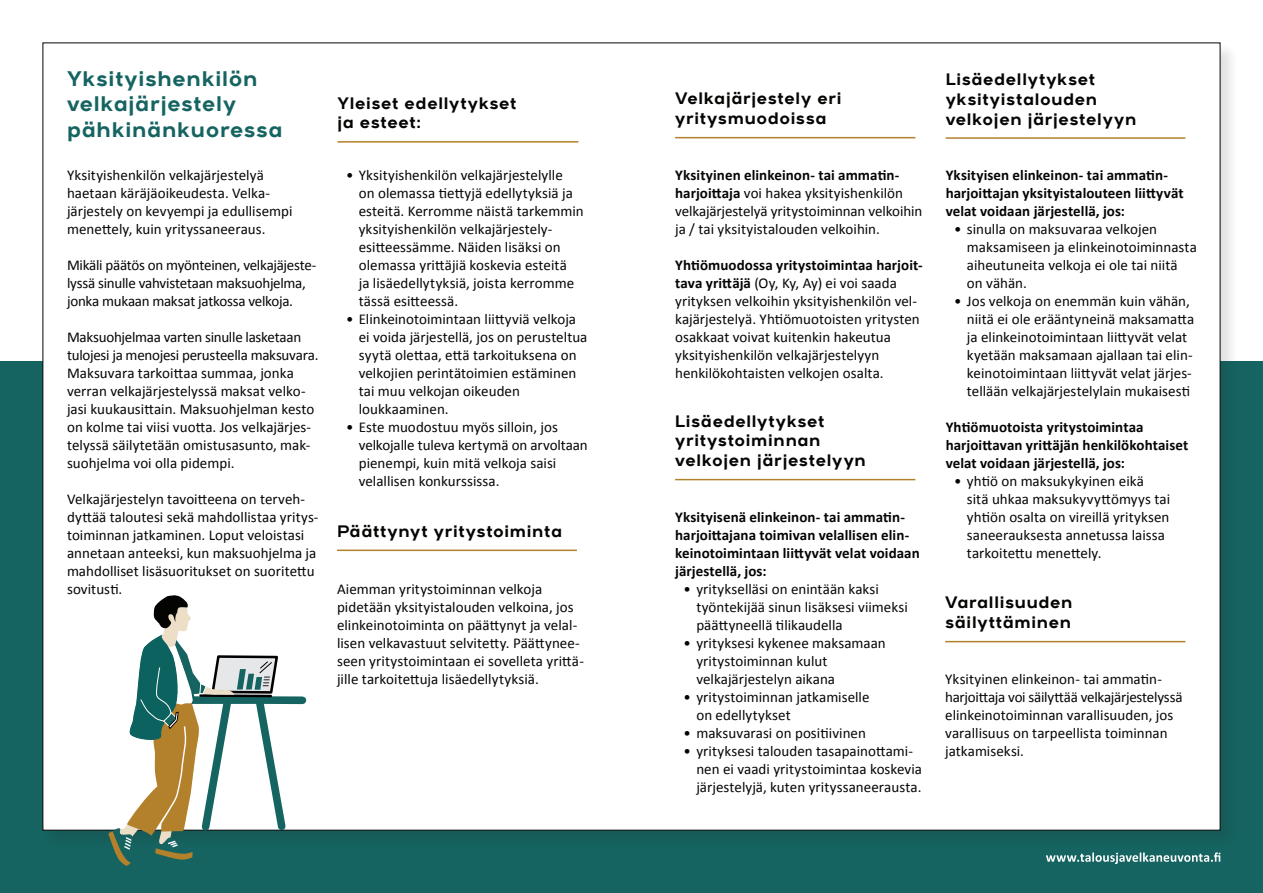
<style>
.page{position:relative;width:1263px;height:893px;background:#fff}
.page>*{position:absolute;margin:0;border:0;box-sizing:border-box;transform-origin:0 0}
._2_otsikko{font:700 21px/25.2px "Arkibal";letter-spacing:.035em;color:#156461}
.pikkuotsikko-viivalla{font:700 16.5px/19.8px "Arkibal";letter-spacing:.04em;color:#040503}
.leipis{font:15px/18px "Calibri";color:#040503}
.leipis-2{font:700 15px/18px "Calibri";letter-spacing:.005em;color:#040503}
.leipis-3{font:15px/18px "Calibri";letter-spacing:-.02em;color:#040503}
.s1{font-weight:700}
</style>
<div class="page">
<div style="left:0;top:361px;width:1263px;height:532px;background:#156461"></div>
<div style="left:43px;top:43px;width:1196px;height:806px;background:#231f20;opacity:.13"></div>
<div style="left:43px;top:43px;width:1177px;height:787px;background:#fff"></div>
<svg style="left:1046px;top:852px;width:174px;height:12px"></svg>
<hr style="left:337px;top:550px;width:240px;height:1px;background:#b3802b">
<hr style="left:675px;top:137px;width:240px;height:1px;background:#b3802b">
<hr style="left:337px;top:141px;width:241px;height:2px;background:#b3802b">
<hr style="left:675px;top:479px;width:240px;height:1px;background:#b3802b">
<hr style="left:946px;top:137px;width:239px;height:2px;background:#b3802b">
<hr style="left:945px;top:641px;width:240px;height:1px;background:#b3802b">
<svg style="left:108px;top:595px;width:198px;height:271px"></svg>
<p class="_2_otsikko" style="left:67px;top:66px;width:217px">Yksityishenkilön velkajärjestely pähkinänkuoressa</p>
<p class="leipis" style="left:67px;top:166px;width:198px">Yksityishenkilön velkajärjestelyä</p>
<p class="leipis" style="left:67px;top:184px;width:227px">haetaan käräjäoikeudesta. Velka&shy;järjestely on kevyempi ja edullisempi menettely, kuin yrityssaneeraus.</p>
<p class="leipis-3" style="left:67px;top:256px;width:251px">Mikäli päätös on myönteinen, velkajäjeste&shy;lyssä sinulle vahvistetaan maksuohjelma, jonka mukaan maksat jatkossa velkoja.</p>
<p class="leipis" style="left:67px;top:328px;width:253px">Maksuohjelmaa varten sinulle lasketaan tulojesi ja menojesi perusteella maksuvara.<br>Maksuvara tarkoittaa summaa, jonka verran velkajärjestelyssä maksat velko&shy;jasi kuukausittain. Maksuohjelman kesto on kolme tai viisi vuotta. Jos velkajärjes&shy;telyssä säilytetään omistusasunto, mak&shy;suohjelma voi olla pidempi.</p>
<p class="leipis" style="left:67px;top:490px;width:253px">Velkajärjestelyn tavoitteena on terveh&shy;dyttää taloutesi sekä mahdollistaa yritys&shy;toiminnan jatkaminen. Loput veloistasi annetaan anteeksi, kun maksuohjelma ja mahdolliset lisäsuoritukset on suoritettu sovitusti.</p>
<p class="pikkuotsikko-viivalla" style="left:337px;top:93px;width:181px">Yleiset edellytykset ja esteet:</p>
<p class="leipis" style="left:359px;top:166px;width:226px;text-indent:-13px">• Yksityishenkilön velkajärjestelylle<br>on olemassa tiettyjä edellytyksiä ja esteitä. Kerromme näistä tarkemmin yksityishenkilön velkajärjestely&shy;esitteessämme. Näiden lisäksi on olemassa yrittäjiä koskevia esteitä<br>ja lisäedellytyksiä, joista kerromme tässä esitteessä.</p>
<p class="leipis" style="left:359px;top:310px;width:230px;text-indent:-13px">• Elinkeinotoimintaan liittyviä velkoja ei voida järjestellä, jos on perusteltua syytä olettaa, että tarkoituksena on velkojien perintätoimien estäminen tai muu velkojan oikeuden loukkaaminen.</p>
<p class="leipis" style="left:359px;top:418px;width:231px;text-indent:-13px">• Este muodostuu myös silloin, jos velkojalle tuleva kertymä on arvoltaan pienempi, kuin mitä velkoja saisi velallisen konkurssissa.</p>
<p class="pikkuotsikko-viivalla" style="left:337px;top:521px;width:227px">Päättynyt yritystoiminta</p>
<p class="leipis" style="left:337px;top:580px;width:248px">Aiemman yritystoiminnan velkoja pidetään yksityistalouden velkoina, jos elinkeinotoiminta on päättynyt ja velal&shy;lisen velkavastuut selvitetty. Päättynee&shy;seen yritystoimintaan ei sovelleta yrittä&shy;jille tarkoitettuja lisäedellytyksiä.</p>
<p class="pikkuotsikko-viivalla" style="left:675px;top:88px;width:168px">Velkajärjestely eri yritysmuodoissa</p>
<p class="leipis" style="left:675px;top:166px;width:249px"><span class="s1">Yksityinen elinkeinon- tai ammatin&shy;harjoittaja</span> voi hakea yksityishenkilön velkajärjestelyä yritystoiminnan velkoihin ja / tai yksityistalouden velkoihin.</p>
<p class="leipis" style="left:675px;top:256px;width:249px"><span class="s1">Yhtiömuodossa yritystoimintaa harjoit&shy;tava yrittäjä</span> (Oy, Ky, Ay) ei voi saada yrityksen velkoihin yksityishenkilön vel&shy;kajärjestelyä. Yhtiömuotoisten yritysten osakkaat voivat kuitenkin hakeutua yksityishenkilön velkajärjestelyyn henkilökohtaisten velkojen osalta.</p>
<p class="pikkuotsikko-viivalla" style="left:675px;top:410px;width:192px">Lisäedellytykset yritystoiminnan velkojen järjestelyyn</p>
<p class="leipis-2" style="left:675px;top:508px;width:246px">Yksityisenä elinkeinon- tai ammatin&shy;harjoittajana toimivan velallisen elin&shy;keinotoimintaan liittyvät velat voidaan järjestellä, jos:</p>
<p class="leipis" style="left:696px;top:580px;width:213px;text-indent:-13px">• yritykselläsi on enintään kaksi työntekijää sinun lisäksesi viimeksi päättyneellä tilikaudella</p>
<p class="leipis" style="left:696px;top:634px;width:191px;text-indent:-13px">• yrityksesi kykenee maksamaan yritystoiminnan kulut velkajärjestelyn aikana</p>
<p class="leipis" style="left:696px;top:688px;width:175px;text-indent:-13px">• yritystoiminnan jatkamiselle on edellytykset</p>
<p class="leipis" style="left:684px;top:724px;width:184px">• maksuvarasi on positiivinen</p>
<p class="leipis" style="left:696px;top:742px;width:227px;text-indent:-13px">• yrityksesi talouden tasapainottami&shy;nen ei vaadi yritystoimintaa koskevia järjestelyjä, kuten yrityssaneerausta.</p>
<p class="pikkuotsikko-viivalla" style="left:946px;top:69px;width:192px">Lisäedellytykset yksityistalouden velkojen järjestelyyn</p>
<p class="leipis-2" style="left:946px;top:166px;width:239px">Yksityisen elinkeinon- tai ammatin&shy;harjoittajan yksityistalouteen liittyvät velat voidaan järjestellä, jos:</p>
<p class="leipis" style="left:967px;top:220px;width:231px;text-indent:-13px">• sinulla on maksuvaraa velkojen maksamiseen ja elinkeinotoiminnasta aiheutuneita velkoja ei ole tai niitä on vähän.</p>
<p class="leipis" style="left:967px;top:292px;width:229px;text-indent:-13px">• Jos velkoja on enemmän kuin vähän, niitä ei ole erääntyneinä maksamatta ja elinkeinotoimintaan liittyvät velat kyetään maksamaan ajallaan tai elin&shy;keinotoimintaan liittyvät velat järjes&shy;tellään velkajärjestelylain mukaisesti</p>
<p class="leipis-2" style="left:946px;top:418px;width:244px">Yhtiömuotoista yritystoimintaa harjoittavan yrittäjän henkilökohtaiset velat voidaan järjestellä, jos:</p>
<p class="leipis" style="left:967px;top:472px;width:205px;text-indent:-13px">• yhtiö on maksukykyinen eikä<br>sitä uhkaa maksukyvyttömyys tai yhtiön osalta on vireillä yrityksen saneerauksesta annetussa laissa tarkoitettu menettely.</p>
<p class="pikkuotsikko-viivalla" style="left:945px;top:592px;width:129px">Varallisuuden säilyttäminen</p>
<p class="leipis" style="left:945px;top:670px;width:239px">Yksityinen elinkeinon- tai ammatin&shy;harjoittaja voi säilyttää velkajärjestelyssä elinkeinotoiminnan varallisuuden, jos varallisuus on tarpeellista toiminnan jatkamiseksi.</p>
</div>
